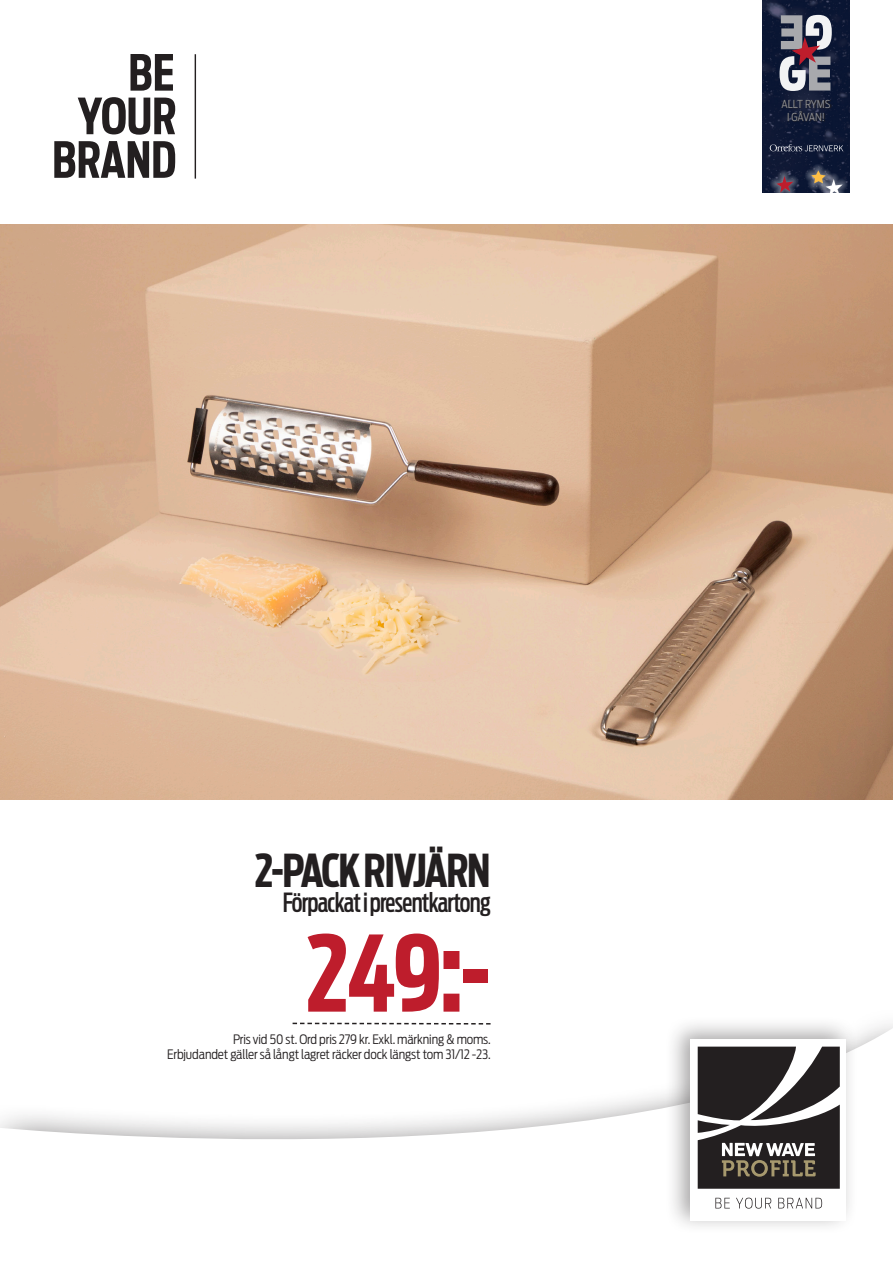
<style>
.page{position:relative;width:893px;height:1263px;background:#fff}
.page>*{position:absolute;margin:0;border:0;box-sizing:border-box;transform-origin:0 0}
.t1{font:700 104.1px "Antenna Extra Cond";color:#be1d2c}
.t2{font:700 45px "Antenna Extra Cond";letter-spacing:-.03em;color:#231f20}
.t3{font:500 26.25px "Antenna Extra Cond";letter-spacing:-.03em;color:#231f20}
.t4{font:300 12.9px "Antenna Cond";letter-spacing:-.01em;color:#231f20}
.t5{font:300 10.95px/13px "Antenna Cond";letter-spacing:-.01em;color:#939598;text-align:center}
.s1{font-size:107.1px}
</style>
<div class="page">
<svg style="left:54px;top:141px;width:121px;height:37px"></svg>
<svg style="left:78px;top:97px;width:97px;height:38px"></svg>
<svg style="left:130px;top:54px;width:43px;height:37px"></svg>
<hr style="left:195px;top:54px;width:1px;height:125px;background:#231f20">
<svg style="left:0;top:1028px;width:892px;height:111px"></svg>
<div style="left:665px;top:1015px;width:193px;height:219px;background:#231f20;opacity:.4"></div>
<div style="left:690px;top:1039px;width:156px;height:181px;background:#fff"></div>
<svg style="left:715px;top:1198px;width:15px;height:10px"></svg>
<svg style="left:736px;top:1198px;width:35px;height:10px"></svg>
<svg style="left:778px;top:1198px;width:44px;height:10px"></svg>
<svg style="left:698px;top:1046px;width:142px;height:143px;background:#4c4848"></svg>
<img style="left:763px;top:0;width:87px;height:193px">
<svg style="left:779px;top:15px;width:53px;height:76px"></svg>
<div style="left:805px;top:164px;width:27px;height:26px;background:#fff;opacity:.75"></div>
<svg style="left:766px;top:165px;width:39px;height:28px"></svg>
<svg style="left:811px;top:168px;width:39px;height:25px"></svg>
<svg style="left:781px;top:100px;width:50px;height:22px"></svg>
<svg style="left:293px;top:1023px;width:198px;height:1px"></svg>
<svg style="left:770px;top:144px;width:73px;height:7px"></svg>
<img style="left:0;top:224px;width:893px;height:575px">
<p class="t2" style="left:255px;top:844px;width:237px">2-PACK RIVJÄRN</p>
<p class="t3" style="left:283px;top:888px;width:209px">Förpackat i presentkartong</p>
<p class="t1" style="left:306px;top:914px;width:186px">249<span class="s1">:-</span></p>
<p class="t4" style="left:233px;top:1032px;width:259px">Pris vid 50 st. Ord pris 279 kr. Exkl. märkning &amp; moms.</p>
<p class="t4" style="left:167px;top:1047px;width:325px">Erbjudandet gäller så långt lagret räcker dock längst tom 31/12 -23.</p>
<p class="t5" style="left:781px;top:97px;width:51px">ALLT RYMS<br>I GÅVAN!</p>
</div>
